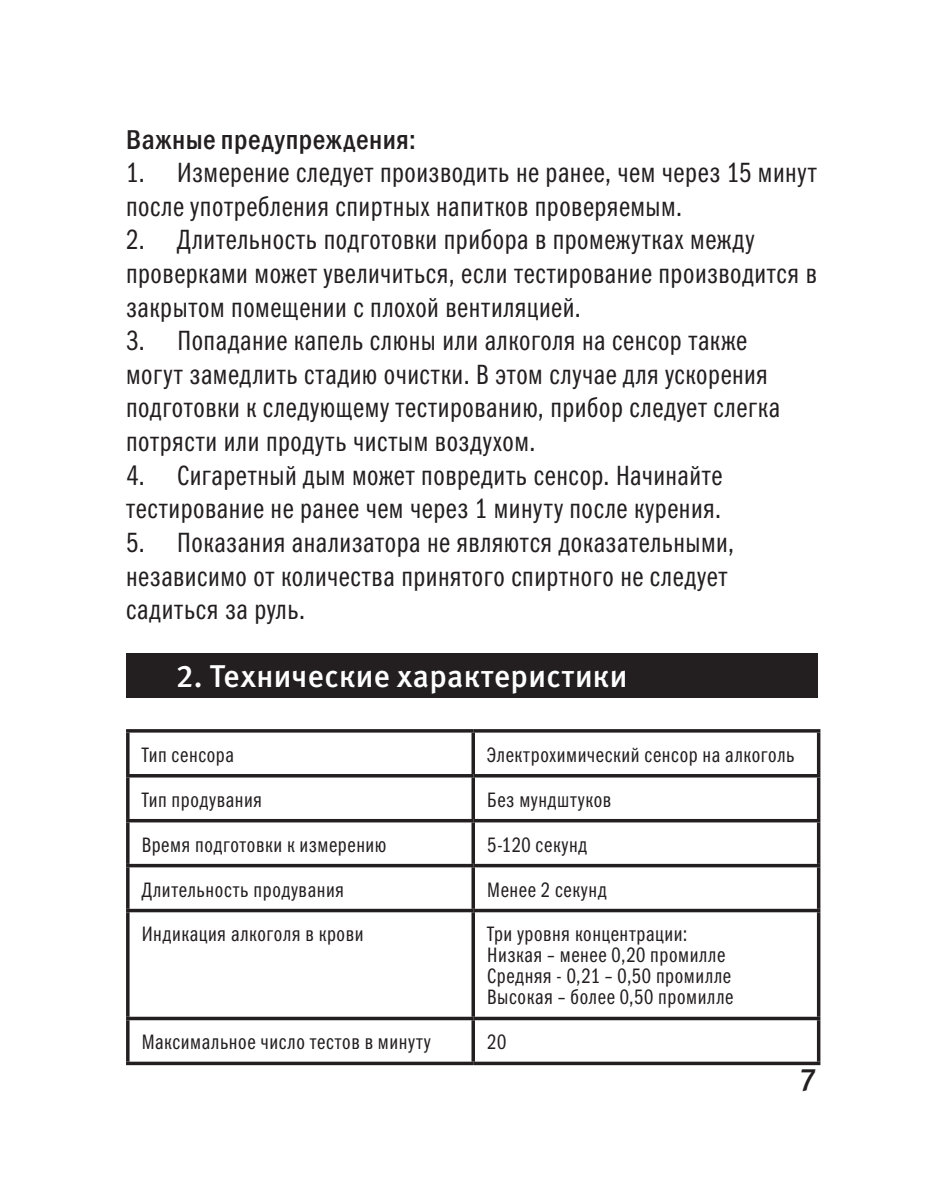
<style>
.page{position:relative;width:943px;height:1191px;background:#fff}
.page>*{position:absolute;margin:0;border:0;box-sizing:border-box;transform-origin:0 0}
.t1{font:31.5px "Meta Medium LFC";letter-spacing:.015em;color:#fff}
.t2{font:31.5px "Meta Medium LFC";color:#231f20}
.t3{font:28px/33.6px "Franklin Gothic Book Cmp C";letter-spacing:.02em;color:#231f20}
.t4{font:500 condensed 28px "Franklin Gothic";letter-spacing:.02em;color:#231f20}
.t5{font:21px "Franklin Gothic Book Cmp C";letter-spacing:.03em;color:#231f20}
</style>
<div class="page">
<div style="left:126px;top:653px;width:691px;height:44px;background:#231f20"></div>
<hr style="left:126px;top:729px;width:347px;height:3px;background:#231f20">
<svg style="left:126px;top:732px;width:4px;height:42px"></svg>
<hr style="left:473px;top:729px;width:347px;height:3px;background:#231f20">
<svg style="left:471px;top:732px;width:4px;height:42px"></svg>
<hr style="left:817px;top:732px;width:3px;height:42px;background:#231f20">
<hr style="left:126px;top:774px;width:347px;height:3px;background:#231f20">
<svg style="left:126px;top:777px;width:4px;height:42px"></svg>
<hr style="left:473px;top:774px;width:347px;height:3px;background:#231f20">
<svg style="left:471px;top:777px;width:4px;height:42px"></svg>
<hr style="left:817px;top:777px;width:3px;height:42px;background:#231f20">
<hr style="left:126px;top:819px;width:347px;height:3px;background:#231f20">
<svg style="left:126px;top:822px;width:4px;height:42px"></svg>
<hr style="left:473px;top:819px;width:347px;height:3px;background:#231f20">
<svg style="left:471px;top:822px;width:4px;height:42px"></svg>
<hr style="left:817px;top:822px;width:3px;height:42px;background:#231f20">
<hr style="left:126px;top:864px;width:347px;height:3px;background:#231f20">
<svg style="left:126px;top:867px;width:4px;height:41px"></svg>
<hr style="left:473px;top:864px;width:347px;height:3px;background:#231f20">
<svg style="left:471px;top:867px;width:4px;height:41px"></svg>
<hr style="left:817px;top:867px;width:3px;height:41px;background:#231f20">
<svg style="left:126px;top:908px;width:347px;height:4px"></svg>
<svg style="left:126px;top:912px;width:4px;height:104px"></svg>
<svg style="left:473px;top:908px;width:347px;height:4px"></svg>
<svg style="left:471px;top:912px;width:4px;height:104px"></svg>
<hr style="left:817px;top:912px;width:3px;height:104px;background:#231f20">
<svg style="left:126px;top:1016px;width:347px;height:4px"></svg>
<svg style="left:126px;top:1020px;width:4px;height:41px"></svg>
<svg style="left:473px;top:1016px;width:347px;height:4px"></svg>
<svg style="left:471px;top:1020px;width:4px;height:41px"></svg>
<hr style="left:817px;top:1020px;width:3px;height:41px;background:#231f20">
<svg style="left:126px;top:1061px;width:347px;height:4px"></svg>
<svg style="left:473px;top:1061px;width:347px;height:4px"></svg>
<p class="t4" style="left:126px;top:121px;width:291px">Важные предупреждения:</p>
<p class="t3" style="left:126px;top:156px;width:692px">1. Измерение следует производить не ранее, чем через 15 минут</p>
<p class="t3" style="left:126px;top:189px;width:557px">после употребления спиртных напитков проверяемым.</p>
<p class="t3" style="left:126px;top:223px;width:692px">2. Длительность подготовки прибора в промежутках между проверками может увеличиться, если тестирование производится в закрытом помещении с плохой вентиляцией.</p>
<p class="t3" style="left:126px;top:324px;width:655px">3. Попадание капель слюны или алкоголя на сенсор также могут замедлить стадию очистки. В этом случае для ускорения подготовки к следующему тестированию, прибор следует слегка потрясти или продуть чистым воздухом.</p>
<p class="t3" style="left:126px;top:458px;width:598px">4. Сигаретный дым может повредить сенсор. Начинайте тестирование не ранее чем через 1 минуту после курения.</p>
<p class="t3" style="left:126px;top:525px;width:609px">5. Показания анализатора не являются доказательными, независимо от количества принятого спиртного не следует садиться за руль.</p>
<p class="t1" style="left:176px;top:658px;width:453px">2. Технические характеристики</p>
<p class="t5" style="left:142px;top:743px;width:94px">Тип сенсора</p>
<p class="t5" style="left:487px;top:743px;width:309px">Электрохимический сенсор на алкоголь</p>
<p class="t5" style="left:142px;top:788px;width:122px">Тип продувания</p>
<p class="t5" style="left:487px;top:788px;width:125px">Без мундштуков</p>
<p class="t5" style="left:142px;top:833px;width:246px">Время подготовки к измерению</p>
<p class="t5" style="left:487px;top:833px;width:101px">5-120 секунд</p>
<p class="t5" style="left:142px;top:878px;width:204px">Длительность продувания</p>
<p class="t5" style="left:487px;top:878px;width:121px">Менее 2 секунд</p>
<p class="t5" style="left:142px;top:923px;width:223px">Индикация алкоголя в крови</p>
<p class="t5" style="left:487px;top:923px;width:201px">Три уровня концентрации:</p>
<p class="t5" style="left:487px;top:944px;width:239px">Низкая – менее 0,20 промилле</p>
<p class="t5" style="left:487px;top:965px;width:245px">Средняя - 0,21 – 0,50 промилле</p>
<p class="t5" style="left:487px;top:986px;width:248px">Высокая – более 0,50 промилле</p>
<p class="t5" style="left:142px;top:1030px;width:290px">Максимальное число тестов в минуту</p>
<p class="t5" style="left:487px;top:1030px;width:21px">20</p>
<p class="t2" style="left:799px;top:1060px;width:19px">7</p>
</div>
